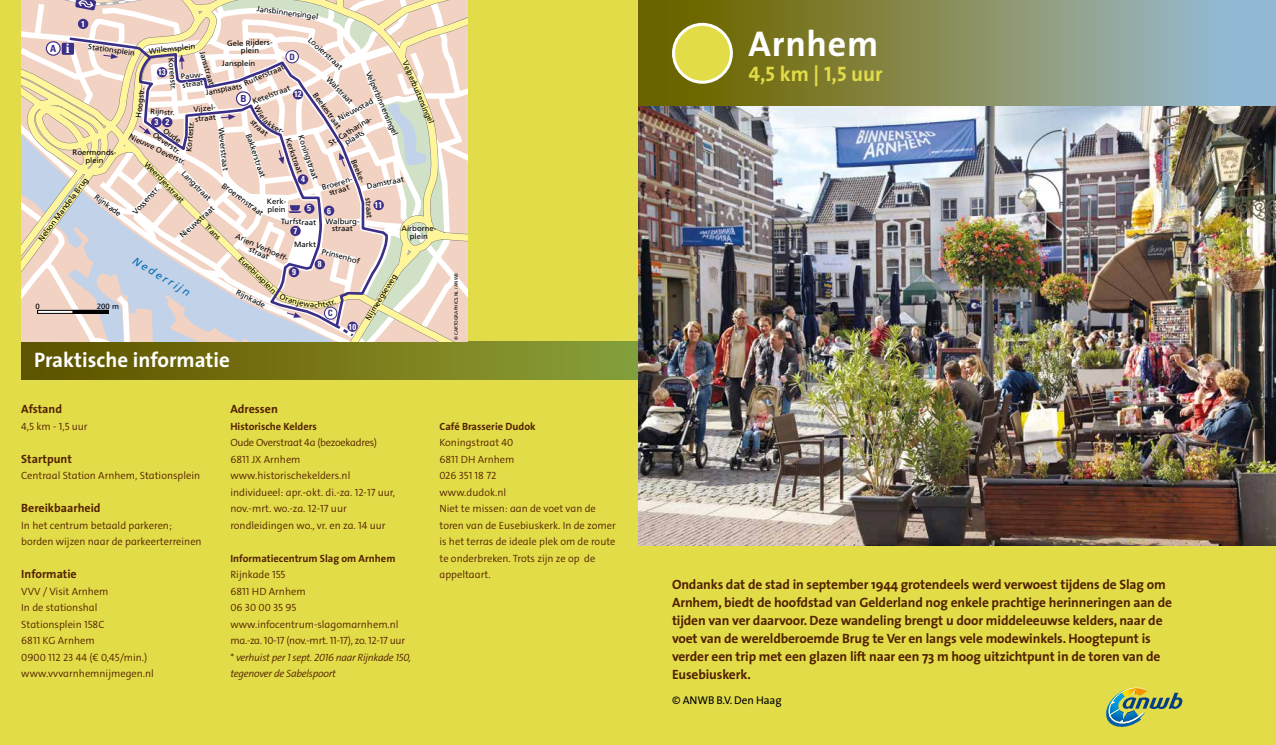
<style>
.page{position:relative;width:1276px;height:745px;background:#fff}
.page>*{position:absolute;margin:0;border:0;box-sizing:border-box;transform-origin:0 0}
.t1{font:700 36px "The Sans";letter-spacing:.02em;color:#fff}
.t2{font:700 21px "The Sans";color:#fff}
.t3{font:21px "The Sans Bold Caps";color:#e3dc49}
.t4{font:700 13.65px "Times";color:#fff}
.t5{font:700 13.5px/18px "The Sans";letter-spacing:-.01em;color:#512100}
.t6{font:700 12px "The Sans";color:#512100}
.t7{font:11.25px "The Sans";letter-spacing:-.01em;color:#000}
.t8{font:italic 10.8px "Frutiger";color:#0069b4}
.t9{font:300 10.5px/16.5px "The Sans C4 s";color:#512100}
.t10{font:700 10.5px "The Sans";color:#512100}
.t11{font:700 condensed 9.75px "Univers";color:#3c2f88}
.t12{font:700 condensed 8.7px "Univers";color:#3c2f88}
.t13{font:700 condensed 8.55px "Univers";color:#fff}
.t14{font:7.8px "Frutiger";color:#000}
.t15{font:7.65px/7.6px "Frutiger";color:#000;text-align:center}
.t16{font:4.65px "Frutiger";letter-spacing:.02em;color:#000}
.s1{font-style:italic}
.s2{font-family:"The Sans";font-weight:700}
</style>
<div class="page">
<div style="left:622px;top:541px;width:654px;height:203px;background:#e3dc49"></div>
<div style="left:638px;top:0;width:638px;height:106px;background:linear-gradient(to right,#706000,#9cc0db)"></div>
<div style="left:673px;top:24px;width:58px;height:58px;background:#e3dc49;border-radius:50%"></div>
<div style="left:672px;top:23px;width:61px;height:61px;border:3px solid #fff;border-radius:50%"></div>
<div style="left:0;top:0;width:638px;height:744px;background:#e3dc49"></div>
<div style="left:21px;top:341px;width:617px;height:38px;background:linear-gradient(to right,#605100,#8ba039)"></div>
<img style="left:638px;top:106px;width:638px;height:438px">
<svg style="left:454px;top:0;width:14px;height:341px;background:#f3d7c6"></svg>
<svg style="left:1106px;top:687px;width:76px;height:40px"></svg>
<svg style="left:21px;top:0;width:433px;height:341px;background:#e8dccf"></svg>
<p class="t13" style="left:81px;top:18px;width:5px">1</p>
<p class="t15" style="left:257px;top:5px;width:63px;rotate:8deg">Jansbinnensingel</p>
<p class="t15" style="left:312px;top:36px;width:45px;rotate:42deg">Looierstraat</p>
<p class="t15" style="left:227px;top:39px;width:47px;rotate:-1deg">Gele Rijders&shy;plein</p>
<p class="t15" style="left:205px;top:89px;width:38px;rotate:-11deg">Jansplaats</p>
<h3 class="t4" style="left:66px;top:35px;width:5px">i</h3>
<p class="t15" style="left:89px;top:42px;width:49px;rotate:8deg">Stationsplein</p>
<p class="t15" style="left:148px;top:47px;width:48px;rotate:-6deg">Willemsplein</p>
<p class="t11" style="left:50px;top:42px;width:8px">A</p>
<p class="t14" style="left:207px;top:50px;width:37px;rotate:74deg">Jansstraat</p>
<p class="t12" style="left:289px;top:51px;width:7px">D</p>
<p class="t14" style="left:176px;top:58px;width:33px;rotate:85deg">Korenstr.</p>
<p class="t15" style="left:222px;top:59px;width:35px">Jansplein</p>
<p class="t15" style="left:251px;top:98px;width:41px;rotate:-21deg">Ketelstraat</p>
<p class="t14" style="left:373px;top:70px;width:70px;rotate:67deg">Velperbinnensingel</p>
<p class="t14" style="left:409px;top:59px;width:69px;rotate:67deg">Velperbuitensingel</p>
<p class="t15" style="left:243px;top:80px;width:44px;rotate:-23deg">Ruiterstraat</p>
<p class="t13" style="left:158px;top:67px;width:9px">13</p>
<p class="t15" style="left:180px;top:72px;width:25px;line-height:8.4px;text-align:left;rotate:-7deg">Pauw&shy;straat</p>
<p class="t15" style="left:193px;top:104px;width:25px;line-height:9.6px;text-align:left;rotate:-6deg">Vijzel&shy;straat</p>
<p class="t15" style="left:330px;top:75px;width:36px;rotate:46deg">Walstraat</p>
<p class="t14" style="left:134px;top:117px;width:31px;rotate:-84deg">Hoogstr.</p>
<p class="t13" style="left:294px;top:89px;width:9px">12</p>
<p class="t14" style="left:318px;top:90px;width:44px;rotate:54deg">Beekestraat</p>
<p class="t11" style="left:240px;top:92px;width:8px">B</p>
<p class="t15" style="left:337px;top:115px;width:40px;rotate:-27deg">Nieuwstad</p>
<p class="t15" style="left:151px;top:107px;width:26px;rotate:4deg">Rijnstr.</p>
<p class="t15" style="left:327px;top:140px;width:52px;rotate:-31deg">St. Catharina&shy;plaats</p>
<p class="t15" style="left:366px;top:182px;width:39px;rotate:-12deg">Damstraat</p>
<p class="t13" style="left:154px;top:117px;width:16px">3 2</p>
<p class="t14" style="left:184px;top:151px;width:32px;rotate:-85deg">Kortestr.</p>
<p class="t14" style="left:226px;top:127px;width:44px;rotate:84deg">Weverstraat</p>
<p class="t15" style="left:162px;top:122px;width:33px;line-height:9.1px;rotate:36deg">Oude<br>Oeverstr.</p>
<p class="t15" style="left:131px;top:132px;width:63px;rotate:25deg">Nieuwe Oeverstr.</p>
<p class="t14" style="left:253px;top:132px;width:46px;rotate:71deg">Bakkerstraat</p>
<p class="t14" style="left:305px;top:134px;width:48px;rotate:71deg">Koningstraat</p>
<p class="t15" style="left:281px;top:217px;width:37px;rotate:2deg">Turfstraat</p>
<p class="t15" style="left:237px;top:233px;width:58px;line-height:6.1px;rotate:24deg">Arien Verhoeff&shy;straat</p>
<p class="t14" style="left:292px;top:137px;width:38px;rotate:71deg">Kerkstraat</p>
<p class="t15" style="left:267px;top:197px;width:21px;text-align:left">Kerk&shy;plein</p>
<p class="t15" style="left:73px;top:149px;width:45px">Roermonds&shy;plein</p>
<p class="t14" style="left:358px;top:158px;width:26px;rotate:67deg">Beeke-</p>
<p class="t15" style="left:149px;top:160px;width:55px;rotate:46deg">Weerdjesstraat</p>
<p class="t15" style="left:186px;top:169px;width:40px;rotate:45deg">Langstraat</p>
<p class="t13" style="left:301px;top:174px;width:5px">4</p>
<p class="t14" style="left:36px;top:237px;width:79px;rotate:-53deg">Nelson Mandela Brug</p>
<p class="t15" style="left:321px;top:184px;width:33px;line-height:6.9px;rotate:-17deg">Broeren&shy;straat</p>
<p class="t15" style="left:225px;top:181px;width:51px;rotate:36deg">Broerenstraat</p>
<p class="t15" style="left:131px;top:210px;width:36px;rotate:-47deg">Vossenstr.</p>
<p class="t15" style="left:98px;top:192px;width:33px;rotate:37deg">Rijnkade</p>
<p class="t14" style="left:373px;top:197px;width:22px;rotate:86deg">straat</p>
<p class="t13" style="left:374px;top:200px;width:9px">11</p>
<p class="t13" style="left:307px;top:203px;width:5px">5</p>
<p class="t13" style="left:327px;top:205px;width:5px">6</p>
<p class="t15" style="left:178px;top:233px;width:45px;rotate:-42deg">Nieuwstraat</p>
<p class="t15" style="left:326px;top:217px;width:36px;line-height:6.9px;rotate:1deg">Walburg&shy;straat</p>
<p class="t15" style="left:323px;top:247px;width:40px;rotate:15deg">Prinsenhof</p>
<p class="t15" style="left:209px;top:222px;width:20px;rotate:44deg">Trans</p>
<p class="t15" style="left:401px;top:224px;width:37px">Airborne&shy;plein</p>
<p class="t13" style="left:293px;top:225px;width:5px">7</p>
<p class="t15" style="left:294px;top:241px;width:24px">Markt</p>
<p class="t15" style="left:243px;top:255px;width:50px;rotate:44deg">Eusebiusplein</p>
<p class="t8" style="left:137px;top:254px;width:66px;rotate:31deg">Nederrijn</p>
<p class="t13" style="left:318px;top:259px;width:5px">8</p>
<p class="t13" style="left:292px;top:266px;width:5px">9</p>
<p class="t14" style="left:363px;top:316px;width:54px;rotate:-58deg">Nijmeegseweg</p>
<p class="t15" style="left:238px;top:288px;width:33px;rotate:26deg">Rijnkade</p>
<p class="t15" style="left:286px;top:295px;width:16px;rotate:15deg">ranj</p>
<p class="t15" style="left:36px;top:302px;width:6px">0</p>
<p class="t15" style="left:97px;top:302px;width:24px">200 m</p>
<p class="t12" style="left:328px;top:307px;width:6px">C</p>
<h2 class="t2" style="left:34px;top:342px;width:197px">Praktische informatie</h2>
<p class="t13" style="left:348px;top:321px;width:9px">10</p>
<p class="t16" style="left:453px;top:340px;width:69px;rotate:-90deg">© CARTOGRAPHICS.NL / ANWB</p>
<p class="t6" style="left:21px;top:398px;width:42px">Afstand</p>
<p class="t9" style="left:21px;top:417px;width:68px">4,5 km - 1,5 uur</p>
<p class="t6" style="left:21px;top:448px;width:52px">Startpunt</p>
<p class="t9" style="left:21px;top:467px;width:180px">Centraal Station Arnhem, Stationsplein</p>
<p class="t6" style="left:21px;top:497px;width:81px">Bereikbaarheid</p>
<p class="t9" style="left:21px;top:516px;width:182px">In het centrum betaald parkeren; borden wijzen naar de parkeerterreinen</p>
<p class="t6" style="left:21px;top:563px;width:57px">Informatie</p>
<p class="t9" style="left:21px;top:582px;width:134px">VVV / Visit Arnhem<br>In de stationshal<br>Stationsplein 158C<br>6811 KG Arnhem<br>0900 112 23 44 (€ 0,45/min.) www.vvvarnhemnijmegen.nl</p>
<p class="t6" style="left:230px;top:398px;width:49px">Adressen</p>
<p class="t10" style="left:230px;top:417px;width:88px">Historische Kelders</p>
<p class="t9" style="left:230px;top:434px;width:166px">Oude Overstraat 4a (bezoekadres)<br>6811 JX Arnhem www.historischekelders.nl individueel: apr.-okt. di.-za. 12-17 uur, nov.-mrt. wo.-za. 12-17 uur rondleidingen wo., vr. en za. 14 uur</p>
<p class="t10" style="left:230px;top:549px;width:167px">Informatiecentrum Slag om Arnhem</p>
<p class="t9" style="left:230px;top:566px;width:182px">Rijnkade 155<br>6811 HD Arnhem<br>06 30 00 35 95 www.infocentrum-slagomarnhem.nl ma.-za. 10-17 (nov.-mrt. 11-17), zo. 12-17 uur * <span class="s1">verhuist per 1 sept. 2016 naar Rijnkade 150, tegenover de Sabelspoort</span></p>
<p class="t10" style="left:439px;top:417px;width:98px">Café Brasserie Dudok</p>
<p class="t9" style="left:439px;top:434px;width:178px">Koningstraat 40<br>6811 DH Arnhem<br>026 351 18 72<br>www.dudok.nl<br>Niet te missen: aan de voet van de toren van de Eusebiuskerk. In de zomer is het terras de ideale plek om de route te onderbreken. Trots zijn ze op de appeltaart.</p>
<h1 class="t1" style="left:748px;top:13px;width:131px">Arnhem</h1>
<h2 class="t3" style="left:748px;top:56px;width:136px">4,5 <span class="s2">km |</span> 1,5 <span class="s2">uur</span></h2>
<p class="t5" style="left:672px;top:574px;width:501px">Ondanks dat de stad in september 1944 grotendeels werd verwoest tijdens de Slag om Arnhem, biedt de hoofdstad van Gelderland nog enkele prachtige herinneringen aan de tijden van ver daarvoor. Deze wandeling brengt u door middeleeuwse kelders, naar de voet van de wereldberoemde Brug te Ver en langs vele modewinkels. Hoogtepunt is verder een trip met een glazen lift naar een 73 m hoog uitzichtpunt in de toren van de Eusebiuskerk.</p>
<p class="t7" style="left:672px;top:690px;width:111px">© ANWB B.V. Den Haag</p>
</div>
